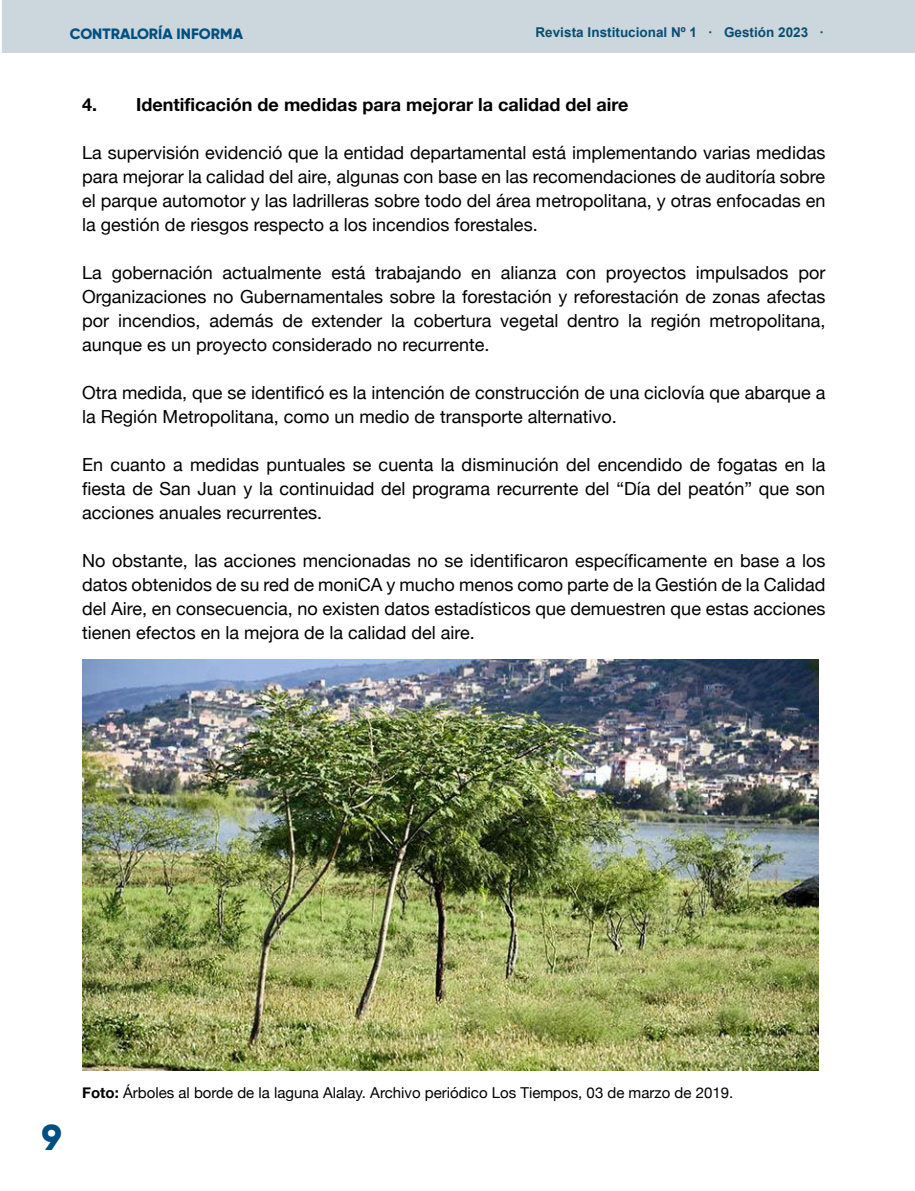
<style>
.page{position:relative;width:915px;height:1191px;background:#fff}
.page>*{position:absolute;margin:0;border:0;box-sizing:border-box;transform-origin:0 0}
.t1{font:800 36px "Gilroy";color:#004f80}
.t2{font:18px/24px "Helvetica Neue";color:#000;text-align:justify}
.t3{font:700 18px "Helvetica Neue";color:#000}
.t4{font:15px "Helvetica Neue";color:#000}
.t5{font:800 15px "Gilroy";color:#004f80}
.t6{font:700 13.5px "Arial";color:#074e73}
.s1{font-weight:700}
</style>
<div class="page">
<div style="left:2px;top:0;width:912px;height:53px;background:#ccd6dd"></div>
<img style="left:82px;top:659px;width:736px;height:411px">
<p class="t5" style="left:70px;top:24px;width:175px">CONTRALORÍA INFORMA</p>
<p class="t6" style="left:535px;top:23px;width:290px">Revista Institucional Nº 1 · Gestión 2023 ·</p>
<p class="t3" style="left:82px;top:93px;width:547px">4. Identificación de medidas para mejorar la calidad del aire</p>
<p class="t2" style="left:82px;top:140px;width:744px">La supervisión evidenció que la entidad departamental está implementando varias medidas para mejorar la calidad del aire, algunas con base en las recomendaciones de auditoría sobre el parque automotor y las ladrilleras sobre todo del área metropolitana, y otras enfocadas en la gestión de riesgos respecto a los incendios forestales.</p>
<p class="t2" style="left:82px;top:260px;width:744px">La gobernación actualmente está trabajando en alianza con proyectos impulsados por Organizaciones no Gubernamentales sobre la forestación y reforestación de zonas afectas por incendios, además de extender la cobertura vegetal dentro la región metropolitana, aunque es un proyecto considerado no recurrente.</p>
<p class="t2" style="left:82px;top:380px;width:744px">Otra medida, que se identificó es la intención de construcción de una ciclovía que abarque a la Región Metropolitana, como un medio de transporte alternativo.</p>
<p class="t2" style="left:82px;top:452px;width:744px">En cuanto a medidas puntuales se cuenta la disminución del encendido de fogatas en la fiesta de San Juan y la continuidad del programa recurrente del “Día del peatón” que son acciones anuales recurrentes.</p>
<p class="t2" style="left:82px;top:548px;width:744px">No obstante, las acciones mencionadas no se identificaron específicamente en base a los datos obtenidos de su red de moniCA y mucho menos como parte de la Gestión de la Calidad del Aire, en consecuencia, no existen datos estadísticos que demuestren que estas acciones tienen efectos en la mejora de la calidad del aire.</p>
<h1 class="t1" style="left:42px;top:1114px;width:22px">9</h1>
<p class="t4" style="left:82px;top:1083px;width:652px"><span class="s1">Foto:</span> Árboles al borde de la laguna Alalay. Archivo periódico Los Tiempos, 03 de marzo de 2019.</p>
</div>
